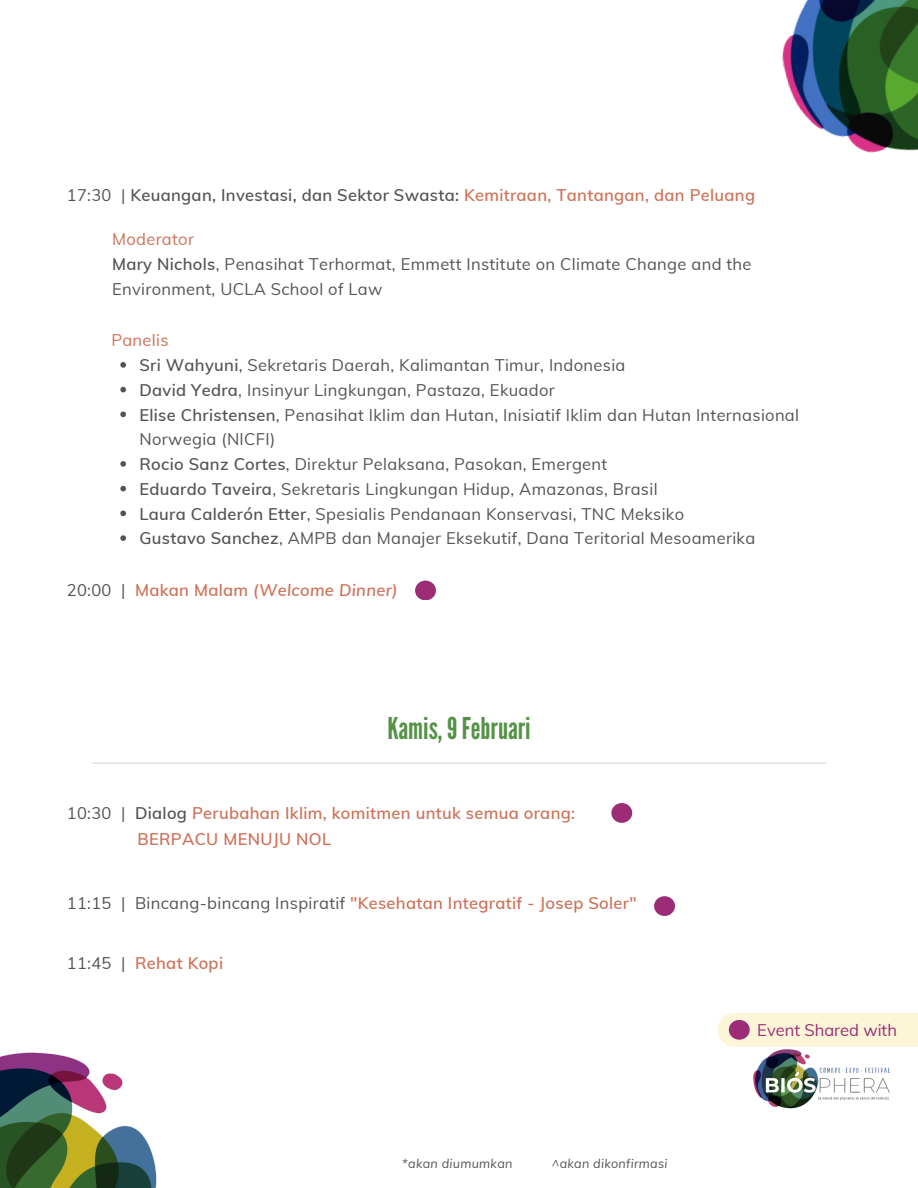
<style>
.page{position:relative;width:918px;height:1188px;background:#fff}
.page>*{position:absolute;margin:0;border:0;box-sizing:border-box;transform-origin:0 0}
.t1{font:30px "League Gothic";color:#549247}
.t2{font:16.5px/24.8px "Muli";letter-spacing:.02em;color:#545454}
.t3{font:600 16.5px "Muli";letter-spacing:.02em;color:#ce7158}
.t4{font:600 16.5px "Muli";letter-spacing:.02em;color:#545454}
.t5{font:italic 600 16.5px "Muli";letter-spacing:.02em;color:#ce7158}
.t6{font:16.5px "Muli";color:#9c2c76}
.t7{font:16.5px "Muli";letter-spacing:.02em;color:#ce7158}
.t8{font:italic 12.6px "Muli";letter-spacing:.02em;color:#545454}
.s1{font-weight:400}
.s2{color:#ce7158}
.s3{font-weight:600}
.s4{font-weight:400;font-style:normal;color:#545454}
.s5{font-style:normal}
.s6{font-weight:400;color:#545454}
.s7{color:#545454}
</style>
<div class="page">
<img style="left:782px;top:0;width:136px;height:153px">
<img style="left:0;top:1052px;width:157px;height:136px">
<svg style="left:120px;top:362px;width:6px;height:6px"></svg>
<svg style="left:120px;top:387px;width:6px;height:5px"></svg>
<svg style="left:120px;top:412px;width:6px;height:5px"></svg>
<svg style="left:120px;top:461px;width:6px;height:6px"></svg>
<svg style="left:120px;top:486px;width:6px;height:5px"></svg>
<svg style="left:120px;top:511px;width:6px;height:5px"></svg>
<svg style="left:120px;top:535px;width:6px;height:6px"></svg>
<div style="left:415px;top:581px;width:21px;height:19px;background:#9c2c76;border-radius:50%"></div>
<hr style="left:92px;top:763px;width:734px;height:1px;background:#d9d9d9">
<div style="left:611px;top:803px;width:21px;height:20px;background:#9c2c76;border-radius:50%"></div>
<div style="left:654px;top:896px;width:21px;height:20px;background:#9c2c76;border-radius:50%"></div>
<div style="left:718px;top:1013px;width:200px;height:34px;background:#fdf5d7"></div>
<div style="left:729px;top:1020px;width:21px;height:20px;background:#9c2c76;border-radius:50%"></div>
<img style="left:753px;top:1049px;width:137px;height:60px">
<p class="t4" style="left:67px;top:185px;width:690px"><span class="s1">17:30 |</span> Keuangan, Investasi, dan Sektor Swasta: <span class="s2">Kemitraan, Tantangan, dan Peluang</span></p>
<p class="t2" style="left:112px;top:227px;width:641px"><span class="s2">Moderator<br></span><span class="s3">Mary Nichols</span>, Penasihat Terhormat, Emmett Institute on Climate Change and the<br>Environment, UCLA School of Law</p>
<p class="t7" style="left:111px;top:330px;width:59px">Panelis</p>
<p class="t2" style="left:139px;top:352px;width:661px"><span class="s3">Sri Wahyuni</span>, Sekretaris Daerah, Kalimantan Timur, Indonesia<br><span class="s3">David Yedra</span>, Insinyur Lingkungan, Pastaza, Ekuador<br><span class="s3">Elise Christensen</span>, Penasihat Iklim dan Hutan, Inisiatif Iklim dan Hutan Internasional Norwegia (NICFI)<br><span class="s3">Rocio Sanz Cortes</span>, Direktur Pelaksana, Pasokan, Emergent<br><span class="s3">Eduardo Taveira</span>, Sekretaris Lingkungan Hidup, Amazonas, Brasil<br><span class="s3">Laura Calderón Etter</span>, Spesialis Pendanaan Konservasi, TNC Meksiko<br><span class="s3">Gustavo Sanchez</span>, AMPB dan Manajer Eksekutif, Dana Teritorial Mesoamerika</p>
<p class="t5" style="left:67px;top:580px;width:333px"><span class="s4">20:00 |</span> <span class="s5">Makan Malam</span> (Welcome Dinner)</p>
<h1 class="t1" style="left:387px;top:711px;width:145px">Kamis,9Februari</h1>
<p class="t3" style="left:67px;top:802px;width:510px"><span class="s6">10:30 |</span> <span class="s7">Dialog</span> Perubahan Iklim, komitmen untuk semua orang:</p>
<p class="t3" style="left:137px;top:829px;width:195px">BERPACU MENUJU NOL</p>
<p class="t3" style="left:67px;top:893px;width:571px"><span class="s6">11:15 | Bincang-bincang Inspiratif</span> "Kesehatan Integratif - Josep Soler"</p>
<p class="t3" style="left:67px;top:952px;width:158px"><span class="s6">11:45 |</span> Rehat Kopi</p>
<p class="t8" style="left:402px;top:1155px;width:112px">*akan diumumkan</p>
<p class="t8" style="left:552px;top:1155px;width:117px">^akan dikonfirmasi</p>
<p class="t6" style="left:757px;top:1019px;width:141px">Event Shared with</p>
</div>
